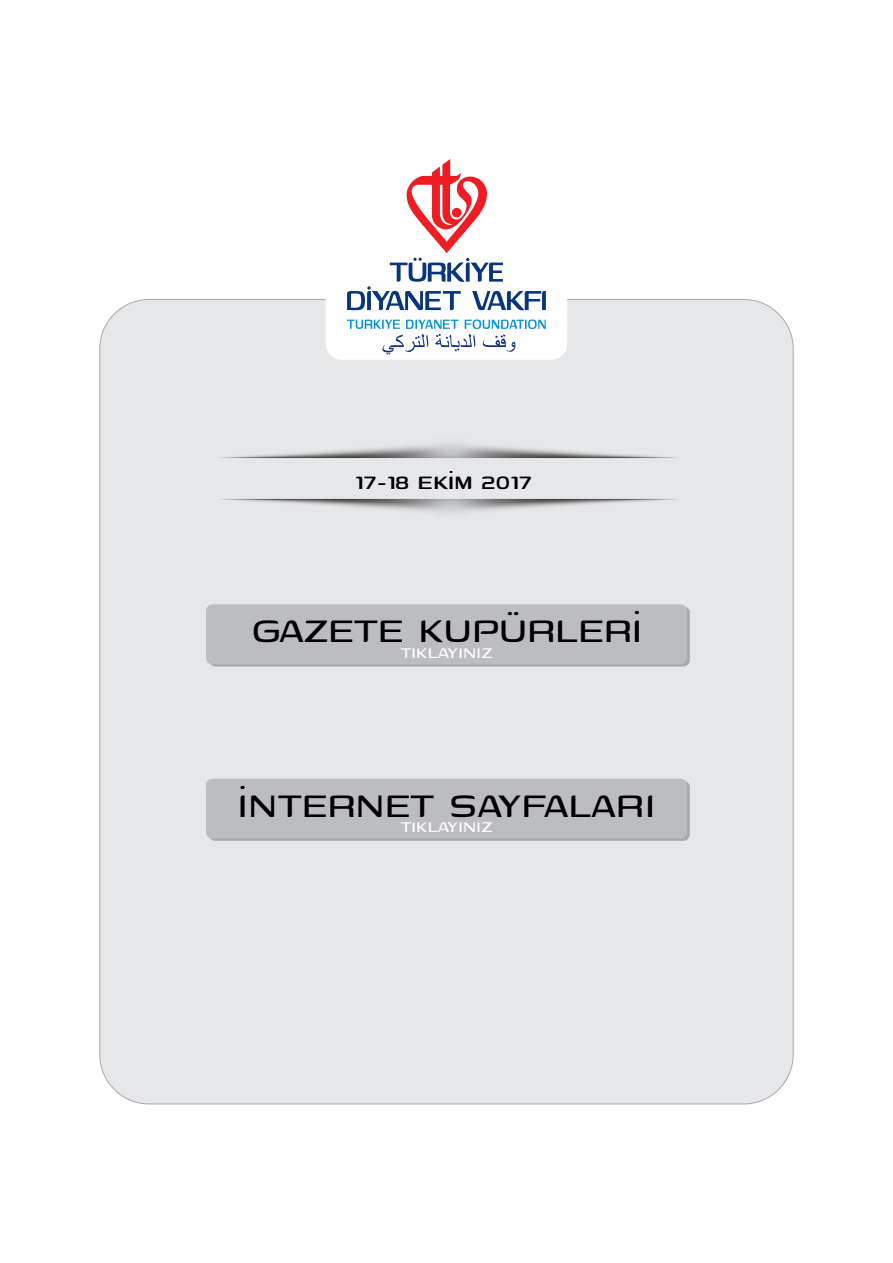
<style>
.page{position:relative;width:893px;height:1263px;background:#fff}
.page>*{position:absolute;margin:0;border:0;box-sizing:border-box;transform-origin:0 0}
.t1{font:46.65px "Genos";color:#000002}
.t2{font:500 27px "Genos";color:#000002}
.t3{font:21px "Genos";color:#fff}
</style>
<div class="page">
<div style="left:99px;top:299px;width:695px;height:805px;background:#e6e7e9;border:1px solid #a8a9ad;border-radius:49px"></div>
<div style="left:209px;top:781px;width:481px;height:60px;background:#a8a9ad;border-radius:6px"></div>
<div style="left:206px;top:779px;width:481px;height:60px;background:#bcbdc0;border-radius:6px"></div>
<div style="left:326px;top:261px;width:241px;height:99px;background:#fff;border-radius:16px"></div>
<svg style="left:347px;top:159px;width:199px;height:151px"></svg>
<img style="left:220px;top:498px;width:457px;height:15px">
<img style="left:220px;top:444px;width:458px;height:14px">
<div style="left:209px;top:606px;width:481px;height:60px;background:#afb0b3;border-radius:6px"></div>
<div style="left:206px;top:604px;width:481px;height:60px;background:#bcbdc0;border-radius:6px"></div>
<svg style="left:347px;top:319px;width:199px;height:36px"></svg>
<p class="t2" style="left:355px;top:470px;width:179px">17-18 EKİM 2017</p>
<p class="t1" style="left:251px;top:599px;width:392px">GAZETE KUPÜRLERİ</p>
<p class="t3" style="left:400px;top:638px;width:94px">TIKLAYINIZ</p>
<p class="t1" style="left:238px;top:773px;width:420px">İNTERNET SAYFALARI</p>
<p class="t3" style="left:400px;top:812px;width:94px">TIKLAYINIZ</p>
</div>
